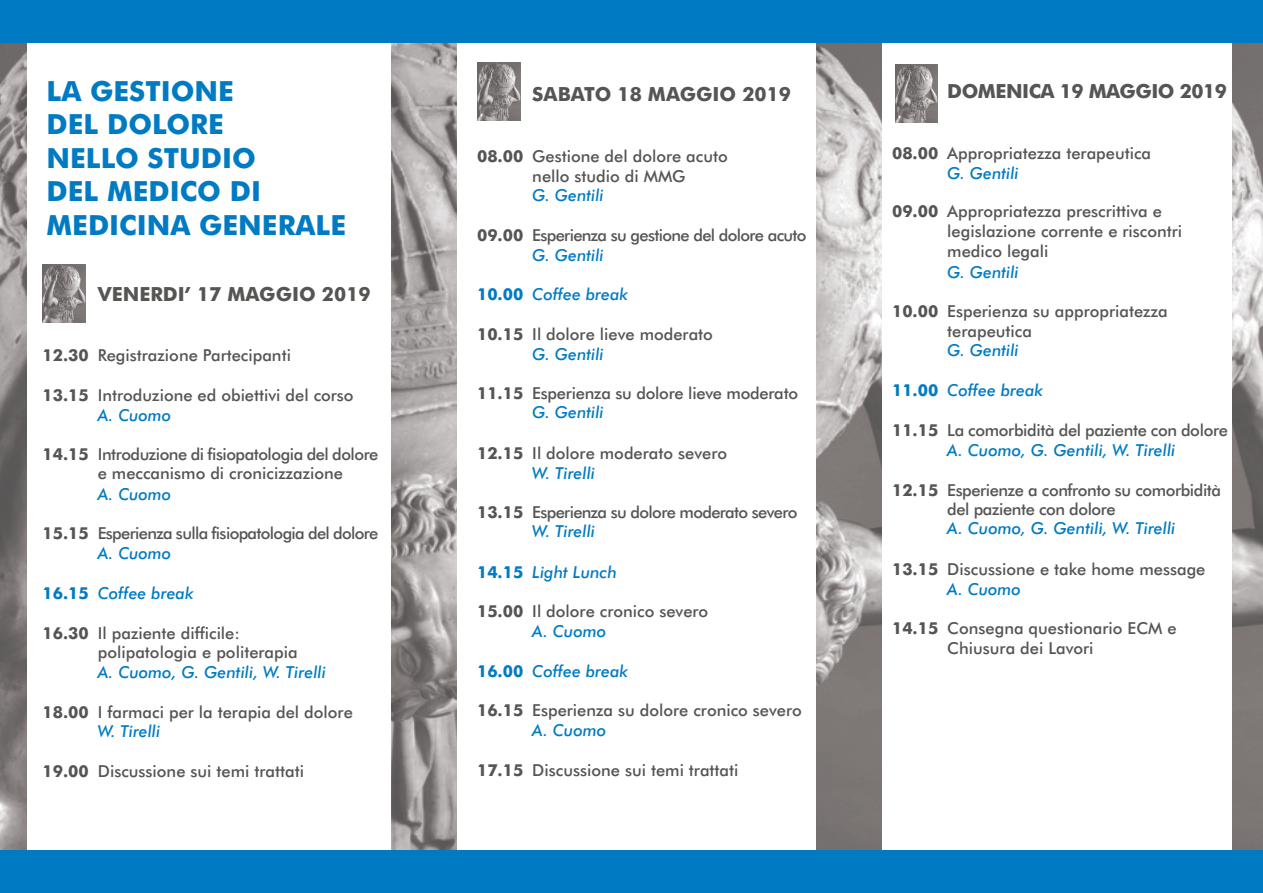
<style>
.page{position:relative;width:1263px;height:893px;background:#fff}
.page>*{position:absolute;margin:0;border:0;box-sizing:border-box;transform-origin:0 0}
.t1{font:700 27.75px/33.3px "Futura BT";color:#007bc3}
.t2{font:700 19.5px "Futura BT";color:#565554}
.t3{font:700 19.5px "Futura BT";letter-spacing:-.025em;color:#565554}
.t4{font:500 16.5px/19.8px "Futura BT";color:#565554}
.t5{font:italic 500 16.5px "Futura BT";color:#007bc3}
.t6{font:500 16.5px/20.7px "Futura BT";letter-spacing:-.04em;color:#565554}
.t7{font:500 16.5px/19.8px "Futura BT";letter-spacing:-.03em;color:#565554}
.t8{font:500 16.5px/19.8px "Futura BT";letter-spacing:-.02em;color:#565554;text-align:center}
.t9{font:500 16.5px/19.8px "Futura BT";letter-spacing:-.025em;color:#565554}
.s1{font-weight:700}
.s2{font-style:italic;color:#007bc3}
.s3{font-weight:700;font-style:normal}
</style>
<div class="page">
<img style="left:0;top:43px;width:27px;height:807px">
<img style="left:391px;top:43px;width:65px;height:807px">
<img style="left:816px;top:43px;width:66px;height:807px">
<img style="left:1233px;top:43px;width:30px;height:807px">
<img style="left:478px;top:62px;width:42px;height:58px">
<img style="left:895px;top:65px;width:43px;height:58px">
<img style="left:43px;top:265px;width:42px;height:58px">
<div style="left:0;top:0;width:1263px;height:43px;background:#007bc3"></div>
<div style="left:0;top:850px;width:1263px;height:43px;background:#007bc3"></div>
<h1 class="t1" style="left:47px;top:75px;width:301px">LA GESTIONE<br>DEL DOLORE<br>NELLO STUDIO<br>DEL MEDICO DI<br>MEDICINA GENERALE</h1>
<p class="t2" style="left:98px;top:282px;width:274px">VENERDI’ 17 MAGGIO 2019</p>
<p class="t4" style="left:43px;top:346px;width:250px"><span class="s1">12.30</span> Registrazione Partecipanti</p>
<p class="t4" style="left:98px;top:385px;width:257px;text-indent:-55px"><span class="s1">13.15</span> Introduzione ed obiettivi del corso<br><span class="s2">A. Cuomo</span></p>
<p class="t7" style="left:98px;top:444px;width:282px;text-indent:-55px"><span class="s1">14.15</span> Introduzione di fisiopatologia del dolore e meccanismo di cronicizzazione</p>
<p class="t5" style="left:98px;top:485px;width:75px">A. Cuomo</p>
<p class="t6" style="left:98px;top:523px;width:282px;text-indent:-55px"><span class="s1">15.15</span> Esperienza sulla fisiopatologia del dolore<br><span class="s2">A. Cuomo</span></p>
<p class="t5" style="left:43px;top:584px;width:153px"><span class="s3">16.15</span> Coffee break</p>
<p class="t4" style="left:98px;top:623px;width:201px;text-indent:-55px"><span class="s1">16.30</span> Il paziente difficile: polipatologia e politerapia</p>
<p class="t5" style="left:98px;top:663px;width:230px">A. Cuomo, G. Gentili, W. Tirelli</p>
<p class="t4" style="left:98px;top:703px;width:257px;line-height:18.9px;text-indent:-55px"><span class="s1">18.00</span> I farmaci per la terapia del dolore<br><span class="s2">W. Tirelli</span></p>
<p class="t4" style="left:43px;top:762px;width:263px"><span class="s1">19.00</span> Discussione sui temi trattati</p>
<p class="t2" style="left:532px;top:83px;width:260px">SABATO 18 MAGGIO 2019</p>
<p class="t4" style="left:532px;top:146px;width:197px;text-indent:-55px"><span class="s1">08.00</span> Gestione del dolore acuto nello studio di MMG</p>
<p class="t5" style="left:532px;top:185px;width:73px">G. Gentili</p>
<p class="t6" style="left:532px;top:225px;width:276px;line-height:19.8px;text-indent:-55px"><span class="s1">09.00</span> Esperienza su gestione del dolore acuto<br><span class="s2">G. Gentili</span></p>
<p class="t5" style="left:477px;top:285px;width:153px"><span class="s3">10.00</span> Coffee break</p>
<p class="t4" style="left:532px;top:324px;width:182px;text-indent:-55px"><span class="s1">10.15</span> Il dolore lieve moderato<br><span class="s2">G. Gentili</span></p>
<p class="t4" style="left:532px;top:384px;width:267px;line-height:18.9px;text-indent:-55px"><span class="s1">11.15</span> Esperienza su dolore lieve moderato<br><span class="s2">G. Gentili</span></p>
<p class="t4" style="left:532px;top:443px;width:196px;text-indent:-55px"><span class="s1">12.15</span> Il dolore moderato severo<br><span class="s2">W. Tirelli</span></p>
<p class="t6" style="left:532px;top:503px;width:267px;line-height:19px;text-indent:-55px"><span class="s1">13.15</span> Esperienza su dolore moderato severo<br><span class="s2">W. Tirelli</span></p>
<p class="t5" style="left:477px;top:562px;width:141px"><span class="s3">14.15</span> Light Lunch</p>
<p class="t4" style="left:532px;top:602px;width:177px;text-indent:-55px"><span class="s1">15.00</span> Il dolore cronico severo<br><span class="s2">A. Cuomo</span></p>
<p class="t5" style="left:477px;top:661px;width:153px"><span class="s3">16.00</span> Coffee break</p>
<p class="t4" style="left:532px;top:701px;width:271px;text-indent:-55px"><span class="s1">16.15</span> Esperienza su dolore cronico severo<br><span class="s2">A. Cuomo</span></p>
<p class="t4" style="left:477px;top:760px;width:263px"><span class="s1">17.15</span> Discussione sui temi trattati</p>
<p class="t3" style="left:947px;top:80px;width:281px">DOMENICA 19 MAGGIO 2019</p>
<p class="t4" style="left:947px;top:143px;width:205px;text-indent:-55px"><span class="s1">08.00</span> Appropriatezza terapeutica<br><span class="s2">G. Gentili</span></p>
<p class="t4" style="left:947px;top:202px;width:236px;text-indent:-55px"><span class="s1">09.00</span> Appropriatezza prescrittiva e legislazione corrente e riscontri medico legali</p>
<p class="t5" style="left:947px;top:262px;width:73px">G. Gentili</p>
<p class="t4" style="left:947px;top:302px;width:222px;text-indent:-55px"><span class="s1">10.00</span> Esperienza su appropriatezza terapeutica</p>
<p class="t5" style="left:947px;top:341px;width:73px">G. Gentili</p>
<p class="t5" style="left:892px;top:381px;width:153px"><span class="s3">11.00</span> Coffee break</p>
<p class="t8" style="left:892px;top:420px;width:337px"><span class="s1">11.15</span> La comorbidità del paziente con dolore<br><span class="s2">A. Cuomo, G. Gentili, W. Tirelli</span></p>
<p class="t9" style="left:947px;top:480px;width:275px;text-indent:-55px"><span class="s1">12.15</span> Esperienze a confronto su comorbidità del paziente con dolore</p>
<p class="t5" style="left:947px;top:519px;width:230px">A. Cuomo, G. Gentili, W. Tirelli</p>
<p class="t4" style="left:947px;top:559px;width:260px;text-indent:-55px"><span class="s1">13.15</span> Discussione e take home message<br><span class="s2">A. Cuomo</span></p>
<p class="t4" style="left:947px;top:618px;width:231px;text-indent:-55px"><span class="s1">14.15</span> Consegna questionario ECM e<br>Chiusura dei Lavori</p>
</div>
